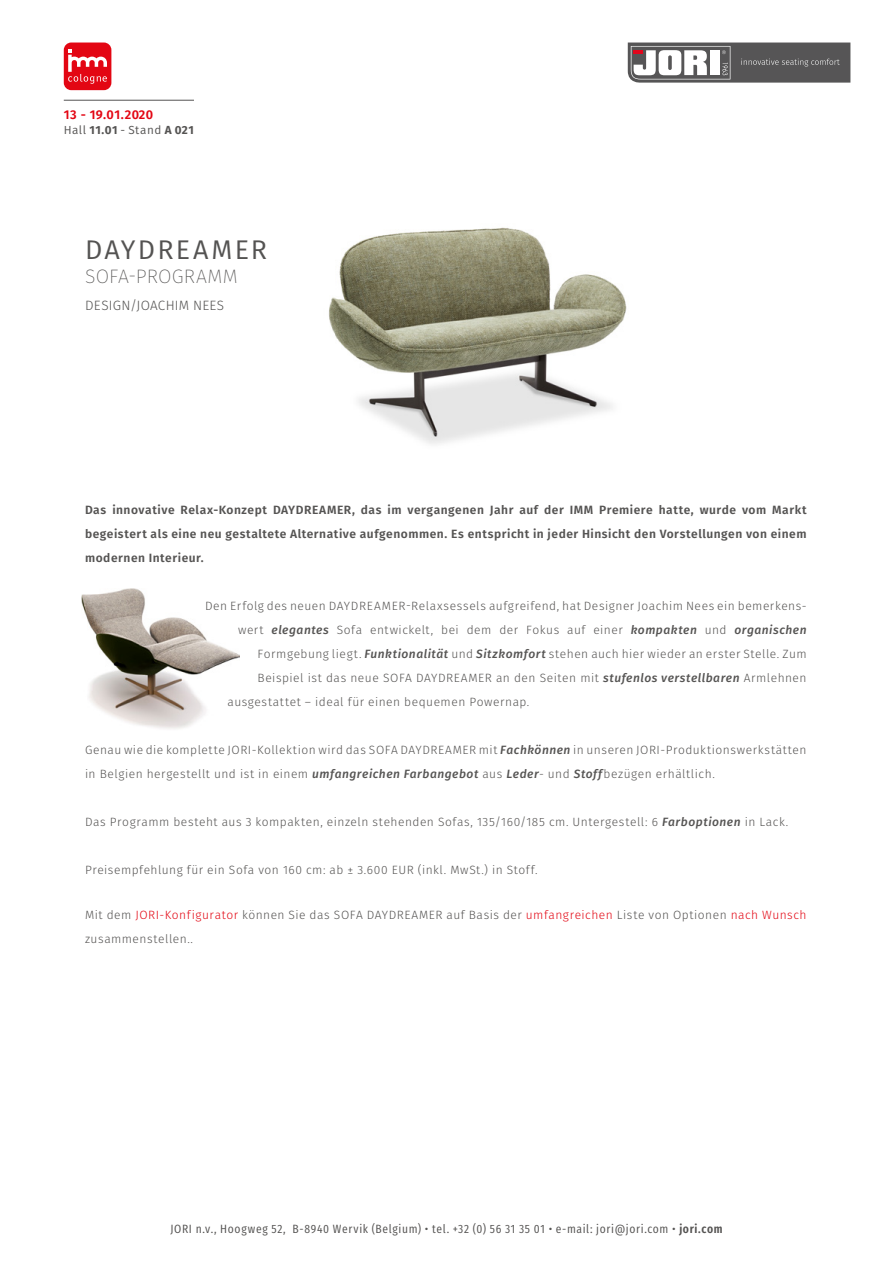
<style>
.page{position:relative;width:893px;height:1263px;background:#fff}
.page>*{position:absolute;margin:0;border:0;box-sizing:border-box;transform-origin:0 0}
.t1{font:27px "Fira Sans";letter-spacing:.08em;color:#545352}
.t2{font:200 19.5px "Fira Sans";letter-spacing:.01em;color:#545352}
.t3{font:300 13.5px "Fira Sans";letter-spacing:.015em;color:#545352}
.t4{font:600 12.75px "Fira Sans";letter-spacing:.035em;color:#e30613}
.t5{font:300 12px/24px "Fira Sans";letter-spacing:.04em;color:#555453}
.t6{font:600 12px/24px "Fira Sans";letter-spacing:.045em;color:#555453;text-align:justify}
.t7{font:12px "Fira Sans Condensed";letter-spacing:.055em;color:#555453}
.t8{font:11.7px "Fira Sans";letter-spacing:.04em;color:#555453}
.s1{font-weight:700}
.s2{font-weight:500;font-style:italic}
.s3{color:#e30613}
.s4{font-weight:600}
</style>
<div class="page">
<div style="left:64px;top:43px;width:47px;height:47px;background:#e30613;border-radius:7px"></div>
<svg style="left:68px;top:49px;width:39px;height:35px"></svg>
<hr style="left:64px;top:100px;width:130px;height:1px;background:#555453">
<svg style="left:628px;top:43px;width:222px;height:40px"></svg>
<img style="left:329px;top:227px;width:298px;height:217px">
<img style="left:82px;top:589px;width:158px;height:140px">
<p class="t4" style="left:64px;top:104px;width:91px">13 - 19.01.2020</p>
<p class="t8" style="left:64px;top:121px;width:132px">Hall <span class="s1">11.01</span> - Stand <span class="s1">A 021</span></p>
<h1 class="t1" style="left:85px;top:230px;width:183px">DAYDREAMER</h1>
<h2 class="t2" style="left:85px;top:262px;width:154px">SOFA-PROGRAMM</h2>
<p class="t3" style="left:85px;top:295px;width:141px">DESIGN/JOACHIM NEES</p>
<p class="t6" style="left:85px;top:497px;width:723px">Das innovative Relax-Konzept DAYDREAMER, das im vergangenen Jahr auf der IMM Premiere hatte, wurde vom Markt begeistert als eine neu gestaltete Alternative aufgenommen. Es entspricht in jeder Hinsicht den Vorstellungen von einem modernen Interieur.</p>
<p class="t5" style="left:205px;top:593px;width:601px">Den Erfolg des neuen DAYDREAMER-Relaxsessels aufgreifend, hat Designer Joachim Nees ein bemerkens-</p>
<p class="t5" style="left:238px;top:617px;width:570px">wert <span class="s2">elegantes</span> Sofa entwickelt, bei dem der Fokus auf einer <span class="s2">kompakten</span> und <span class="s2">organischen</span></p>
<p class="t5" style="left:258px;top:641px;width:550px">Formgebung liegt. <span class="s2">Funktionalität</span> und <span class="s2">Sitzkomfort</span> stehen auch hier wieder an erster Stelle. Zum</p>
<p class="t5" style="left:258px;top:665px;width:550px">Beispiel ist das neue SOFA DAYDREAMER an den Seiten mit <span class="s2">stufenlos verstellbaren</span> Armlehnen</p>
<p class="t5" style="left:228px;top:689px;width:303px">ausgestattet – ideal für einen bequemen Powernap.</p>
<p class="t5" style="left:85px;top:737px;width:723px">Genau wie die komplette JORI-Kollektion wird das SOFA DAYDREAMER mit <span class="s2">Fachkönnen</span> in unseren JORI-Produktionswerkstätten in Belgien hergestellt und ist in einem <span class="s2">umfangreichen Farbangebot</span> aus <span class="s2">Leder</span>- und <span class="s2">Stoff</span>bezügen erhältlich.</p>
<p class="t5" style="left:85px;top:809px;width:705px">Das Programm besteht aus 3 kompakten, einzeln stehenden Sofas, 135/160/185 cm. Untergestell: 6 <span class="s2">Farboptionen</span> in Lack.</p>
<p class="t5" style="left:85px;top:857px;width:454px">Preisempfehlung für ein Sofa von 160 cm: ab ± 3.600 EUR (inkl. MwSt.) in Stoff.</p>
<p class="t5" style="left:85px;top:902px;width:723px">Mit dem <span class="s3">JORI-Konfigurator</span> können Sie das SOFA DAYDREAMER auf Basis der <span class="s3">umfangreichen</span> Liste von Optionen <span class="s3">nach Wunsch </span>zusammenstellen..</p>
<p class="t7" style="left:170px;top:1218px;width:554px">JORI n.v., Hoogweg 52, B-8940 Wervik (Belgium) • tel. +32 (0) 56 31 35 01 • e-mail: jori@jori.com • <span class="s4">jori.com</span></p>
</div>
